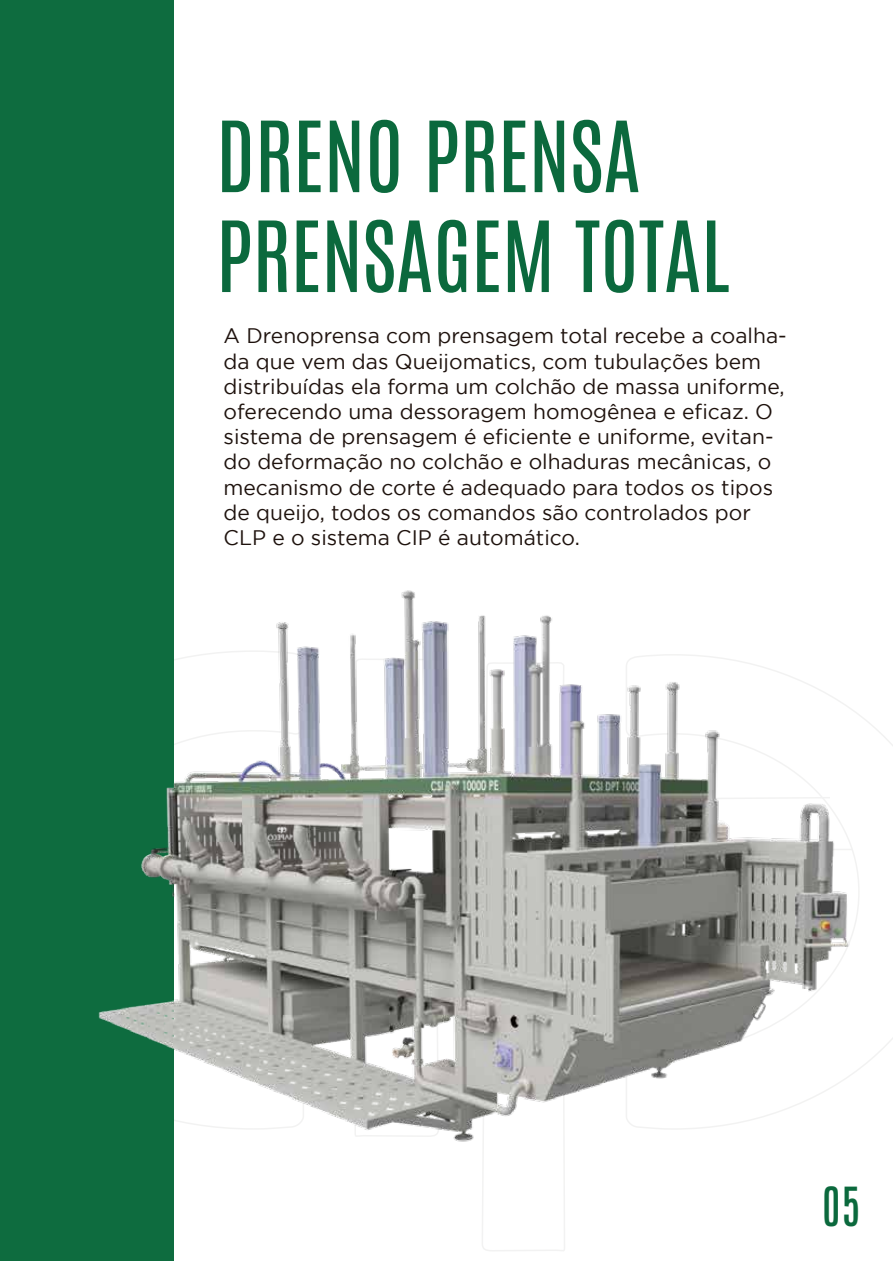
<style>
.page{position:relative;width:893px;height:1263px;background:#fff}
.page>*{position:absolute;margin:0;border:0;box-sizing:border-box;transform-origin:0 0}
.t1{font:83.25px/99.9px "Antonio";color:#0b693d}
.t2{font:45.75px "Antonio";color:#0b693d}
.t3{font:21px/25.2px "Gotham";color:#1e120d}
</style>
<div class="page">
<div style="left:0;top:0;width:173px;height:1260px;background:#0e6c3f"></div>
<img style="left:98px;top:548px;width:795px;height:628px">
<h1 class="t1" style="left:216px;top:108px;width:515px">DRENO PRENSA<br>PRENSAGEM TOTAL</h1>
<p class="t3" style="left:224px;top:323px;width:565px">A Drenoprensa com prensagem total recebe a coalha&shy;da que vem das Queijomatics, com tubulações bem distribuídas ela forma um colchão de massa uniforme, oferecendo uma dessoragem homogênea e eficaz. O sistema de prensagem é eficiente e uniforme, evitan&shy;do deformação no colchão e olhaduras mecânicas, o mecanismo de corte é adequado para todos os tipos de queijo, todos os comandos são controlados por CLP e o sistema CIP é automático.</p>
<h2 class="t2" style="left:822px;top:1174px;width:40px">05</h2>
</div>
